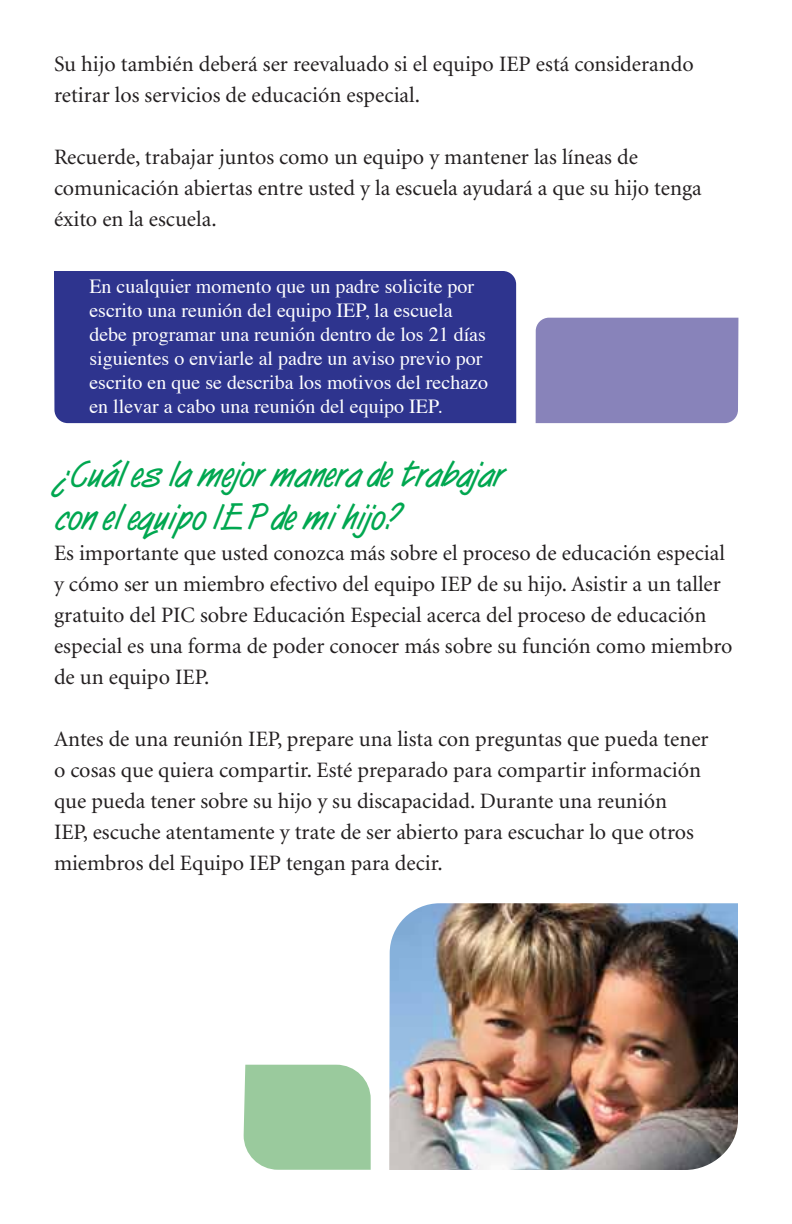
<style>
.page{position:relative;width:792px;height:1224px;background:#fff}
.page>*{position:absolute;margin:0;border:0;box-sizing:border-box;transform-origin:0 0}
.t1{font:700 36px/43.2px "Surf Style";color:#00a750}
.t2{font:22px/31px "Minion";color:#231f20}
.t3{font:20px/24px "Times";color:#fff}
</style>
<div class="page">
<div style="left:54px;top:271px;width:462px;height:152px;background:#2e348e"></div>
<div style="left:536px;top:318px;width:202px;height:105px;background:#8883ba"></div>
<img style="left:389px;top:903px;width:349px;height:267px">
<div style="left:244px;top:1065px;width:127px;height:105px;background:#9aca9d"></div>
<p class="t2" style="left:54px;top:49px;width:641px">Su hijo también deberá ser reevaluado si el equipo IEP está considerando retirar los servicios de educación especial.</p>
<p class="t2" style="left:54px;top:142px;width:649px">Recuerde, trabajar juntos como un equipo y mantener las líneas de comunicación abiertas entre usted y la escuela ayudará a que su hijo tenga éxito en la escuela.</p>
<p class="t3" style="left:89px;top:273px;width:400px">En cualquier momento que un padre solicite por escrito una reunión del equipo IEP, la escuela debe programar una reunión dentro de los 21 días siguientes o enviarle al padre un aviso previo por escrito en que se describa los motivos del rechazo en llevar a cabo una reunión del equipo IEP.</p>
<h1 class="t1" style="left:54px;top:453px;width:450px">¿Cuál es la mejor manera de trabajar con el equipo IEP de mi hijo?</h1>
<p class="t2" style="left:54px;top:538px;width:680px">Es importante que usted conozca más sobre el proceso de educación especial y cómo ser un miembro efectivo del equipo IEP de su hijo. Asistir a un taller gratuito del PIC sobre Educación Especial acerca del proceso de educación especial es una forma de poder conocer más sobre su función como miembro de un equipo IEP.</p>
<p class="t2" style="left:54px;top:724px;width:656px">Antes de una reunión IEP, prepare una lista con preguntas que pueda tener o cosas que quiera compartir. Esté preparado para compartir información que pueda tener sobre su hijo y su discapacidad. Durante una reunión<br>IEP, escuche atentamente y trate de ser abierto para escuchar lo que otros miembros del Equipo IEP tengan para decir.</p>
</div>
